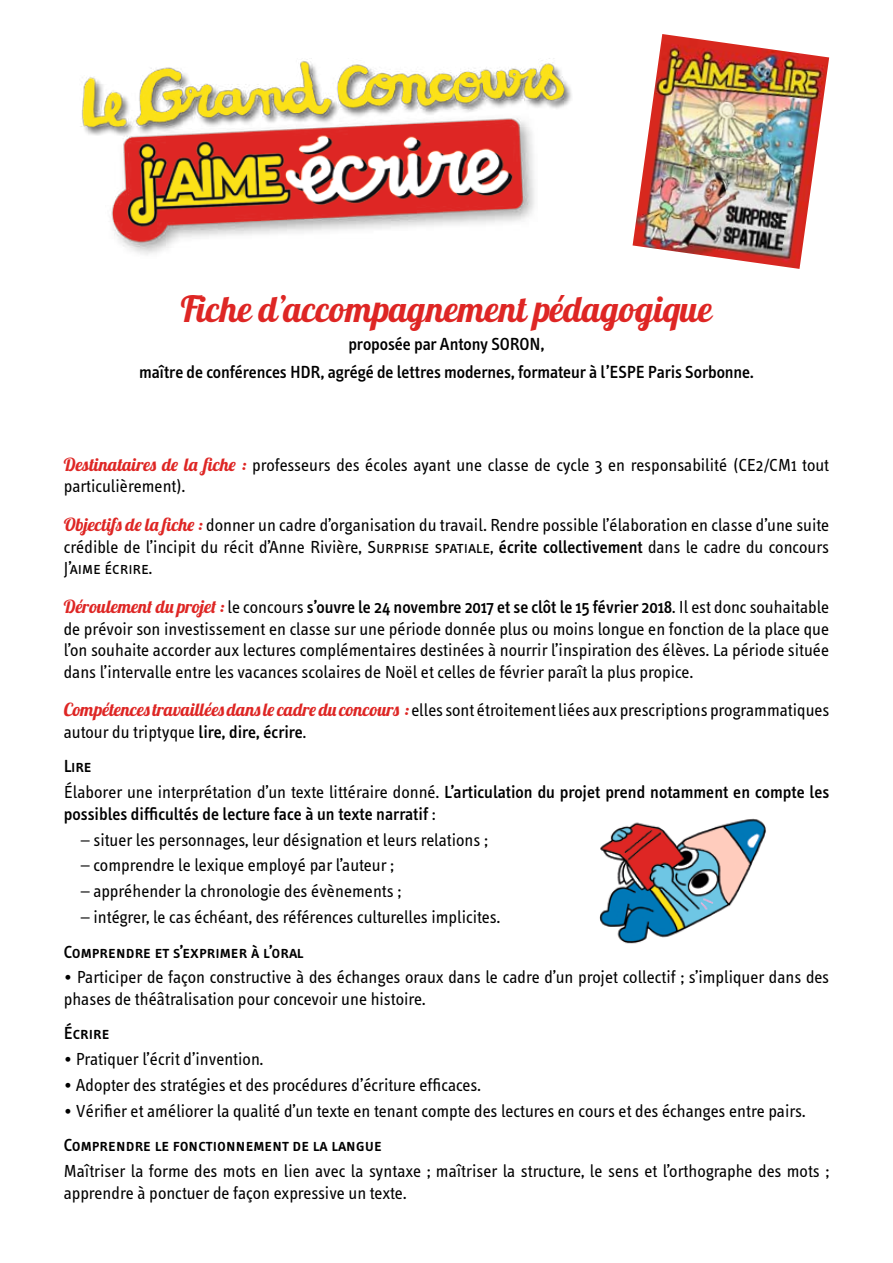
<style>
.page{position:relative;width:893px;height:1263px;background:#fff}
.page>*{position:absolute;margin:0;border:0;box-sizing:border-box;transform-origin:0 0}
.t1{font:36px "Lobster";color:#de2624}
.t2{font:18px/21.6px "Info Text";color:#000}
.t3{font:500 18px/27.9px "Info Text";letter-spacing:-.005em;color:#000;text-align:center}
.t4{font:18px "Info Text Medium Caps";color:#000}
.t5{font:18px "Info Text Normal Caps";color:#000}
.s1{font-family:"Lobster";color:#de2624}
.s2{font-family:"Info Text Normal Caps"}
.s3{font-weight:500}
.s4{font-family:"Info Text"}
.s5{font-weight:400}
</style>
<div class="page">
<img style="left:633px;top:34px;width:196px;height:235px">
<img style="left:81px;top:58px;width:491px;height:197px">
<img style="left:599px;top:818px;width:167px;height:126px">
<h1 class="t1" style="left:181px;top:286px;width:533px">Fiche d’accompagnement pédagogique</h1>
<p class="t3" style="left:139px;top:331px;width:616px">proposée par Antony SORON,<br>maître de conférences HDR, agrégé de lettres modernes, formateur à l’ESPE Paris Sorbonne.</p>
<p class="t2" style="left:64px;top:454px;width:767px"><span class="s1">Destinataires de la fiche :</span> professeurs des écoles ayant une classe de cycle 3 en responsabilité (CE2/CM1 tout particulièrement).</p>
<p class="t2" style="left:64px;top:515px;width:767px"><span class="s1">Objectifs de la fiche :</span> donner un cadre d’organisation du travail. Rendre possible l’élaboration en classe d’une suite crédible de l’incipit du récit d’Anne Rivière, <span class="s2">Surprise spatiale</span>, <span class="s3">écrite collectivement</span> dans le cadre du concours</p>
<p class="t5" style="left:64px;top:558px;width:90px">J’aime écrire<span class="s4">.</span></p>
<p class="t2" style="left:64px;top:596px;width:767px;text-align:justify"><span class="s1">Déroulement du projet :</span> le concours <span class="s3">s’ouvre le 24 novembre 2017 et se clôt le 15 février 2018</span>. Il est donc souhaitable de prévoir son investissement en classe sur une période donnée plus ou moins longue en fonction de la place que l’on souhaite accorder aux lectures complémentaires destinées à nourrir l’inspiration des élèves. La période située dans l’intervalle entre les vacances scolaires de Noël et celles de février paraît la plus propice.</p>
<p class="t2" style="left:64px;top:700px;width:767px"><span class="s1">Compétences travaillées dans le cadre du concours :</span> elles sont étroitement liées aux prescriptions programmatiques autour du triptyque <span class="s3">lire, dire, écrire</span>.</p>
<p class="t4" style="left:64px;top:756px;width:29px">Lire</p>
<p class="t3" style="left:64px;top:782px;width:767px;line-height:21.6px;text-align:left"><span class="s5">Élaborer une interprétation d’un texte littéraire donné.</span> L’articulation du projet prend notamment en compte les possibles difficultés de lecture face à un texte narratif <span class="s5">:</span></p>
<p class="t2" style="left:81px;top:829px;width:408px">– situer les personnages, leur désignation et leurs relations ;</p>
<p class="t2" style="left:81px;top:855px;width:315px">– comprendre le lexique employé par l’auteur ;</p>
<p class="t2" style="left:81px;top:881px;width:322px">– appréhender la chronologie des évènements ;</p>
<p class="t2" style="left:81px;top:907px;width:421px">– intégrer, le cas échéant, des références culturelles implicites.</p>
<p class="t4" style="left:64px;top:941px;width:241px">Comprendre et s’exprimer à l’oral</p>
<p class="t2" style="left:64px;top:967px;width:767px">• Participer de façon constructive à des échanges oraux dans le cadre d’un projet collectif ; s’impliquer dans des phases de théâtralisation pour concevoir une histoire.</p>
<p class="t4" style="left:64px;top:1023px;width:47px">Écrire</p>
<p class="t2" style="left:64px;top:1049px;width:201px">• Pratiquer l’écrit d’invention.</p>
<p class="t2" style="left:64px;top:1074px;width:418px">• Adopter des stratégies et des procédures d’écriture efficaces.</p>
<p class="t2" style="left:64px;top:1100px;width:743px">• Vérifier et améliorer la qualité d’un texte en tenant compte des lectures en cours et des échanges entre pairs.</p>
<p class="t4" style="left:64px;top:1135px;width:320px">Comprendre le fonctionnement de la langue</p>
<p class="t2" style="left:64px;top:1160px;width:767px">Maîtriser la forme des mots en lien avec la syntaxe ; maîtriser la structure, le sens et l’orthographe des mots ; apprendre à ponctuer de façon expressive un texte.</p>
</div>
